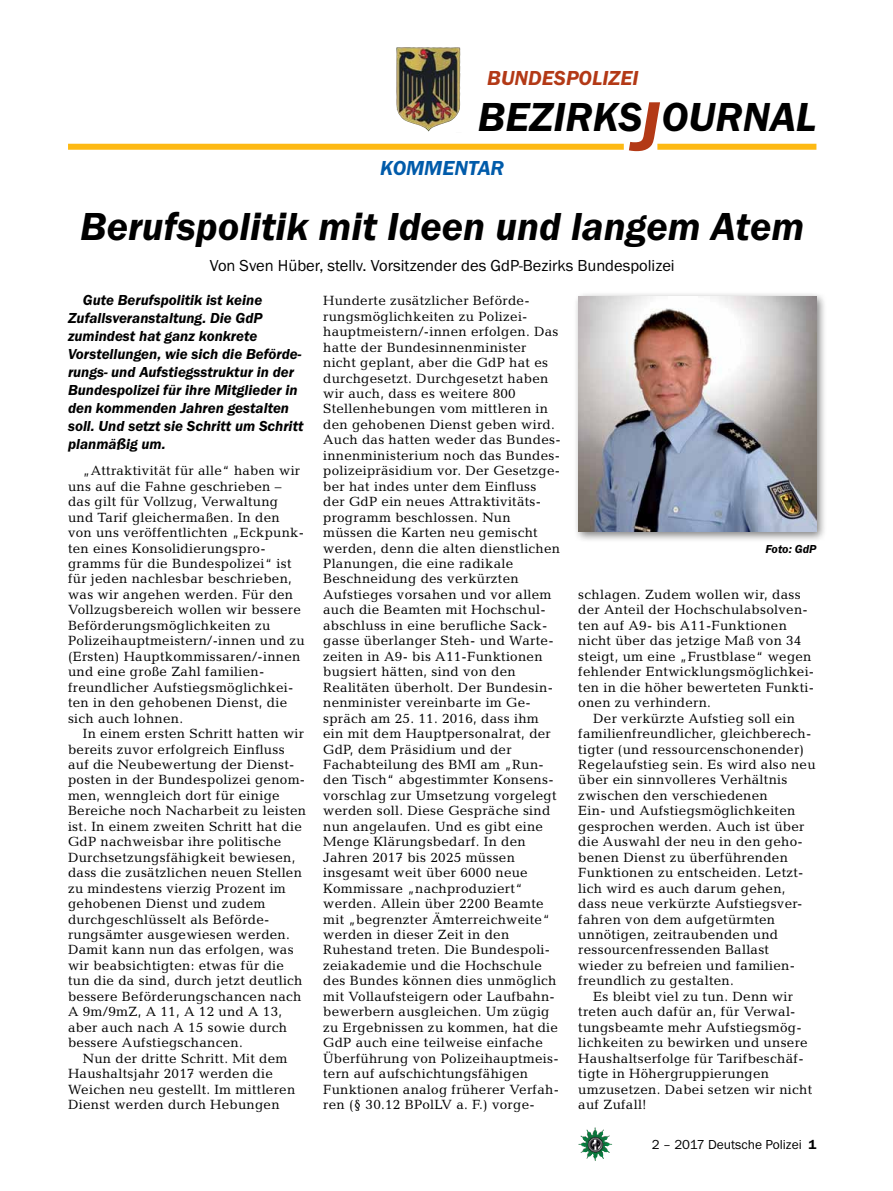
<style>
.page{position:relative;width:893px;height:1191px;background:#fff}
.page>*{position:absolute;margin:0;border:0;box-sizing:border-box;transform-origin:0 0}
.t1{font:italic 600 42px "Franklin Gothic Itc T";color:#000}
._02__HEADLINE_3spalt{font:italic 600 40.5px "Franklin Gothic Itc T";color:#000}
.t2{font:italic 600 21px "Franklin Gothic Itc T";color:#b33916}
._01__RUBRIKENZEILE_o{font:italic 600 21px "Franklin Gothic Itc T";color:#005baa}
._07__AUTORENZEILE{font:16.5px "Franklin Gothic Itc T";color:#000}
._08__VORSPANN{font:italic 600 15px/18px "Franklin Gothic Itc T";color:#000}
._11__GRUNDTEXT___Fla{font:13.5px/15.5px "Candida";letter-spacing:.02em;color:#000}
.t3{font:13.5px "Franklin Gothic Itc T";color:#000}
._12__BILDUNTERSCHRIF{font:italic 600 12px "Franklin Gothic Itc T";letter-spacing:-.005em;color:#000}
.s1{font-size:72px;color:#b33916}
.s2{font-weight:600}
</style>
<div class="page">
<img style="left:578px;top:1127px;width:17px;height:25px">
<img style="left:396px;top:47px;width:65px;height:85px">
<div style="left:657px;top:144px;width:159px;height:6px;background:#fdb913"></div>
<div style="left:68px;top:144px;width:556px;height:6px;background:#fdb913"></div>
<div style="left:573px;top:291px;width:255px;height:252px;background:#000;opacity:.5"></div>
<img style="left:578px;top:297px;width:238px;height:234px">
<p class="t2" style="left:487px;top:66px;width:153px">BUNDESPOLIZEI</p>
<p class="t1" style="left:478px;top:93px;width:340px">BEZIRKS<span class="s1">J</span>OURNAL</p>
<p class="_01__RUBRIKENZEILE_o" style="left:380px;top:156px;width:126px">KOMMENTAR</p>
<p class="_02__HEADLINE_3spalt" style="left:80px;top:202px;width:726px">Berufspolitik mit Ideen und langem Atem</p>
<p class="_07__AUTORENZEILE" style="left:210px;top:256px;width:466px">Von Sven Hüber, stellv. Vorsitzender des GdP-Bezirks Bundespolizei</p>
<p class="_11__GRUNDTEXT___Fla" style="left:323px;top:293px;width:239px">Hunderte zusätzlicher Beförde&shy;rungsmöglichkeiten zu Polizei&shy;hauptmeistern/-innen erfolgen. Das hatte der Bundesinnenminister nicht geplant, aber die GdP hat es durchgesetzt. Durchgesetzt haben wir auch, dass es weitere 800<br>Stellenhebungen vom mittleren in den gehobenen Dienst geben wird.<br>Auch das hatten weder das Bundes&shy;innenministerium noch das Bundes&shy;polizeipräsidium vor. Der Gesetzge&shy;ber hat indes unter dem Einfluss der GdP ein neues Attraktivitäts&shy;programm beschlossen. Nun müssen die Karten neu gemischt werden, denn die alten dienstlichen<br>Planungen, die eine radikale<br>Beschneidung des verkürzten<br>Aufstieges vorsahen und vor allem auch die Beamten mit Hochschul&shy;abschluss in eine berufliche Sack&shy;gasse überlanger Steh- und Warte&shy;zeiten in A9- bis A11-Funktionen bugsiert hätten, sind von den<br>Realitäten überholt. Der Bundesin&shy;nenminister vereinbarte im Ge&shy;spräch am 25. 11. 2016, dass ihm ein mit dem Hauptpersonalrat, der<br>GdP, dem Präsidium und der<br>Fachabteilung des BMI am „Run&shy;den Tisch“ abgestimmter Konsens&shy;vorschlag zur Umsetzung vorgelegt werden soll. Diese Gespräche sind nun angelaufen. Und es gibt eine<br>Menge Klärungsbedarf. In den<br>Jahren 2017 bis 2025 müssen insgesamt weit über 6000 neue<br>Kommissare „nachproduziert“ werden. Allein über 2200 Beamte mit „begrenzter Ämterreichweite“ werden in dieser Zeit in den<br>Ruhestand treten. Die Bundespoli&shy;zeiakademie und die Hochschule des Bundes können dies unmöglich mit Vollaufsteigern oder Laufbahn&shy;bewerbern ausgleichen. Um zügig zu Ergebnissen zu kommen, hat die<br>GdP auch eine teilweise einfache<br>Überführung von Polizeihauptmeis&shy;tern auf aufschichtungsfähigen<br>Funktionen analog früherer Verfah&shy;ren (§ 30.12 BPolLV a. F.) vorge-</p>
<p class="_08__VORSPANN" style="left:68px;top:291px;width:237px;text-indent:15px">Gute Berufspolitik ist keine<br>Zufallsveranstaltung. Die GdP zumindest hat ganz konkrete<br>Vorstellungen, wie sich die Beförde&shy;rungs- und Aufstiegsstruktur in der<br>Bundespolizei für ihre Mitglieder in den kommenden Jahren gestalten soll. Und setzt sie Schritt um Schritt planmäßig um.</p>
<p class="_11__GRUNDTEXT___Fla" style="left:68px;top:463px;width:238px;text-indent:15px">„Attraktivität für alle“ haben wir uns auf die Fahne geschrieben – das gilt für Vollzug, Verwaltung und Tarif gleichermaßen. In den von uns veröffentlichten „Eckpunk&shy;ten eines Konsolidierungspro&shy;gramms für die Bundespolizei“ ist für jeden nachlesbar beschrieben, was wir angehen werden. Für den<br>Vollzugsbereich wollen wir bessere<br>Beförderungsmöglichkeiten zu<br>Polizeihauptmeistern/-innen und zu (Ersten) Hauptkommissaren/-innen und eine große Zahl familien&shy;freundlicher Aufstiegsmöglichkei&shy;ten in den gehobenen Dienst, die sich auch lohnen.</p>
<p class="_11__GRUNDTEXT___Fla" style="left:68px;top:725px;width:240px;text-indent:15px">In einem ersten Schritt hatten wir bereits zuvor erfolgreich Einfluss auf die Neubewertung der Dienst&shy;posten in der Bundespolizei genom&shy;men, wenngleich dort für einige Bereiche noch Nacharbeit zu leisten ist. In einem zweiten Schritt hat die GdP nachweisbar ihre politische Durchsetzungsfähigkeit bewiesen, dass die zusätzlichen neuen Stellen zu mindestens vierzig Prozent im gehobenen Dienst und zudem durchgeschlüsselt als Beförde&shy;rungsämter ausgewiesen werden.<br>Damit kann nun das erfolgen, was wir beabsichtigten: etwas für die tun die da sind, durch jetzt deutlich bessere Beförderungschancen nach A 9m/9mZ, A 11, A 12 und A 13, aber auch nach A 15 sowie durch bessere Aufstiegschancen.</p>
<p class="_11__GRUNDTEXT___Fla" style="left:68px;top:1050px;width:229px;text-indent:15px">Nun der dritte Schritt. Mit dem<br>Haushaltsjahr 2017 werden die<br>Weichen neu gestellt. Im mittleren<br>Dienst werden durch Hebungen</p>
<p class="_12__BILDUNTERSCHRIF" style="left:765px;top:541px;width:53px">Foto: GdP</p>
<p class="_11__GRUNDTEXT___Fla" style="left:578px;top:586px;width:237px">schlagen. Zudem wollen wir, dass der Anteil der Hochschulabsolven&shy;ten auf A9- bis A11-Funktionen nicht über das jetzige Maß von 34 steigt, um eine „Frustblase“ wegen fehlender Entwicklungsmöglichkei&shy;ten in die höher bewerteten Funkti&shy;onen zu verhindern.</p>
<p class="_11__GRUNDTEXT___Fla" style="left:578px;top:710px;width:239px;text-indent:15px">Der verkürzte Aufstieg soll ein familienfreundlicher, gleichberech&shy;tigter (und ressourcenschonender)<br>Regelaufstieg sein. Es wird also neu über ein sinnvolleres Verhältnis zwischen den verschiedenen<br>Ein- und Aufstiegsmöglichkeiten gesprochen werden. Auch ist über die Auswahl der neu in den geho&shy;benen Dienst zu überführenden<br>Funktionen zu entscheiden. Letzt&shy;lich wird es auch darum gehen, dass neue verkürzte Aufstiegsver&shy;fahren von dem aufgetürmten unnötigen, zeitraubenden und ressourcenfressenden Ballast wieder zu befreien und familien&shy;freundlich zu gestalten.</p>
<p class="_11__GRUNDTEXT___Fla" style="left:578px;top:988px;width:235px;text-indent:15px">Es bleibt viel zu tun. Denn wir treten auch dafür an, für Verwal&shy;tungsbeamte mehr Aufstiegsmög&shy;lichkeiten zu bewirken und unsere<br>Haushaltserfolge für Tarifbeschäf&shy;tigte in Höhergruppierungen umzusetzen. Dabei setzen wir nicht auf Zufall!</p>
<p class="t3" style="left:652px;top:1136px;width:166px">2 – 2017 Deutsche Polizei <span class="s2">1</span></p>
</div>
